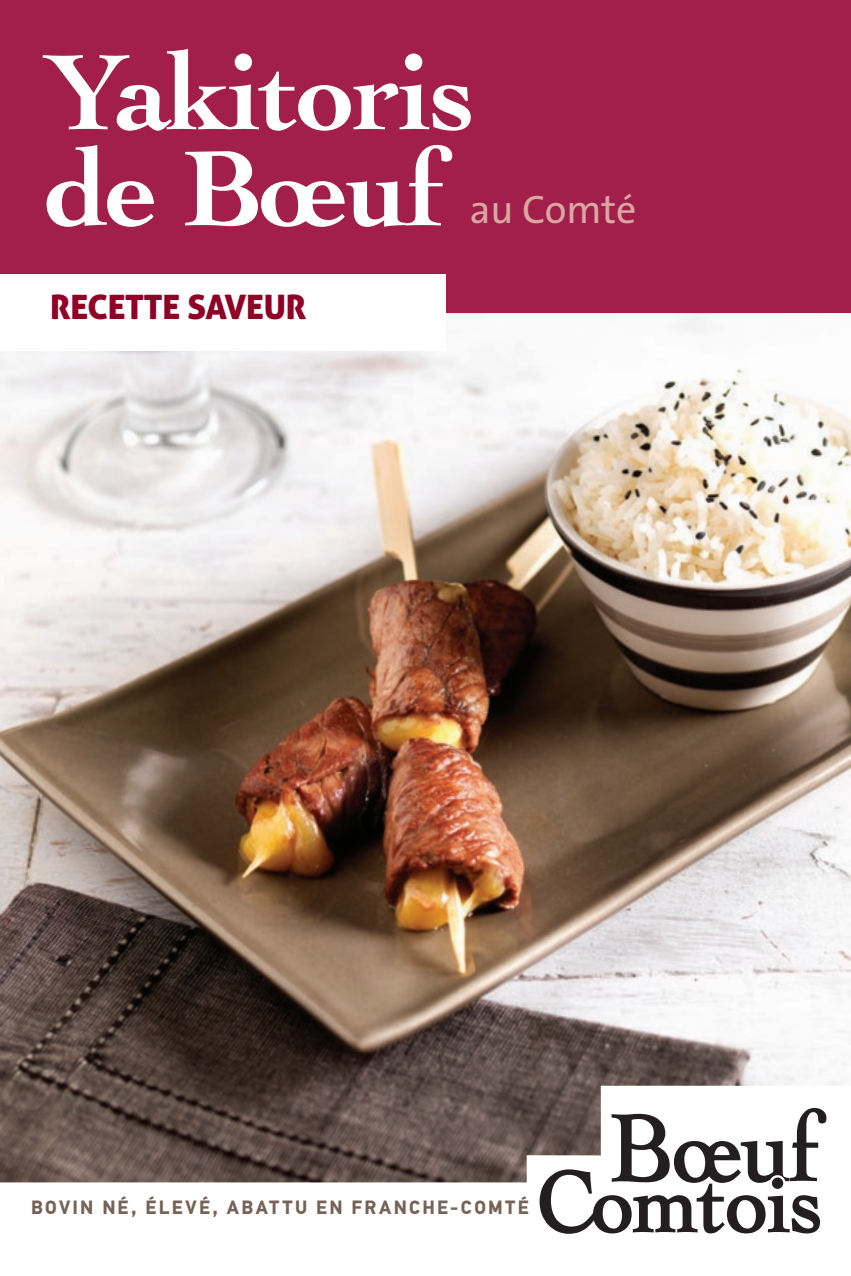
<style>
.page{position:relative;width:851px;height:1276px;background:#fff}
.page>*{position:absolute;margin:0;border:0;box-sizing:border-box;transform-origin:0 0}
.t1{font:700 112.5px/96px "Cochin";letter-spacing:-.02em;color:#fff}
.t2{font:39.9px "The Sans";color:#d9a7a1}
.t3{font:33.6px "Aller Display";letter-spacing:-.005em;color:#900126}
.t4{font:700 19.2px "PF Din Text Pro";letter-spacing:.125em;color:#776258}
</style>
<div class="page">
<img style="left:0;top:313px;width:850px;height:869px">
<div style="left:0;top:0;width:850px;height:313px;background:#a21e4b"></div>
<div style="left:0;top:274px;width:445px;height:76px;background:#fff"></div>
<svg style="left:526px;top:1085px;width:324px;height:149px"></svg>
<svg style="left:539px;top:1108px;width:287px;height:125px"></svg>
<svg style="left:771px;top:1177px;width:12px;height:12px"></svg>
<h1 class="t1" style="left:46px;top:44px;width:431px">Yakitoris de Bœuf</h1>
<h2 class="t2" style="left:469px;top:176px;width:168px">au Comté</h2>
<h3 class="t3" style="left:50px;top:286px;width:258px">RECETTE SAVEUR</h3>
<p class="t4" style="left:31px;top:1196px;width:499px">BOVIN NÉ, ÉLEVÉ, ABATTU EN FRANCHE-COMTÉ</p>
</div>
